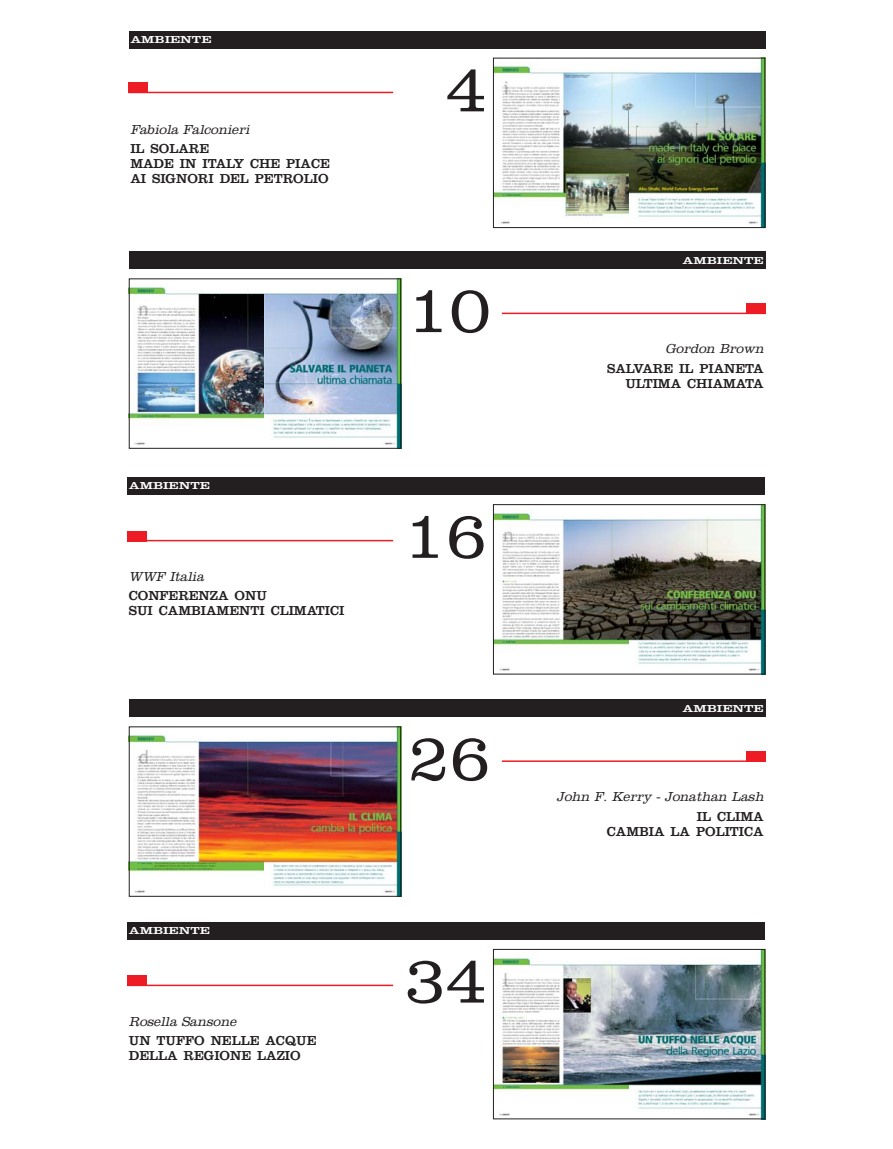
<style>
.page{position:relative;width:893px;height:1149px;background:#fff}
.page>*{position:absolute;margin:0;border:0;box-sizing:border-box;transform-origin:0 0}
.t1{font:300 67.5px "Clarendon";color:#231f20}
.t2{font:13.5px/15px "Clarendon";color:#231f20}
.t3{font:italic 300 13.5px "Clarendon";color:#231f20}
.t4{font:10.5px "Clarendon";color:#fff;scale:1.34 1}
</style>
<div class="page">
<img style="left:495px;top:66px;width:134px;height:158px">
<img style="left:629px;top:60px;width:134px;height:166px">
<div style="left:493px;top:58px;width:272px;height:170px;border:1px solid #231f20"></div>
<img style="left:131px;top:286px;width:134px;height:159px">
<img style="left:265px;top:280px;width:134px;height:166px">
<div style="left:129px;top:278px;width:272px;height:170px;border:1px solid #231f20"></div>
<img style="left:495px;top:513px;width:134px;height:158px">
<img style="left:629px;top:506px;width:134px;height:166px">
<div style="left:493px;top:504px;width:272px;height:170px;border:1px solid #231f20"></div>
<img style="left:131px;top:734px;width:134px;height:159px">
<img style="left:265px;top:728px;width:134px;height:166px">
<div style="left:746px;top:303px;width:19px;height:11px;background:#ed1c24"></div>
<div style="left:129px;top:252px;width:636px;height:17px;background:#231f20"></div>
<div style="left:746px;top:751px;width:19px;height:10px;background:#ed1c24"></div>
<hr style="left:502px;top:760px;width:263px;height:1px;background:#ed1c24">
<div style="left:129px;top:699px;width:636px;height:17px;background:#231f20"></div>
<div style="left:129px;top:83px;width:19px;height:10px;background:#ed1c24"></div>
<hr style="left:129px;top:92px;width:264px;height:1px;background:#ed1c24">
<hr style="left:502px;top:312px;width:263px;height:2px;background:#ed1c24">
<div style="left:129px;top:31px;width:636px;height:17px;background:#231f20"></div>
<div style="left:127px;top:530px;width:19px;height:11px;background:#ed1c24"></div>
<hr style="left:127px;top:539px;width:266px;height:2px;background:#ed1c24">
<div style="left:127px;top:477px;width:638px;height:17px;background:#231f20"></div>
<img style="left:495px;top:958px;width:134px;height:158px">
<img style="left:629px;top:950px;width:134px;height:166px">
<div style="left:493px;top:948px;width:272px;height:170px;border:1px solid #231f20"></div>
<div style="left:127px;top:975px;width:19px;height:10px;background:#ed1c24"></div>
<hr style="left:127px;top:984px;width:266px;height:1px;background:#ed1c24">
<div style="left:127px;top:921px;width:638px;height:17px;background:#231f20"></div>
<div style="left:129px;top:726px;width:272px;height:170px;border:1px solid #231f20"></div>
<p class="t4" style="left:130px;top:36px;width:62px">AMBIENTE</p>
<p class="t3" style="left:130px;top:125px;width:123px">Fabiola Falconieri</p>
<p class="t2" style="left:130px;top:142px;width:201px">IL SOLARE<br>MADE IN ITALY CHE PIACE<br>AI SIGNORI DEL PETROLIO</p>
<p class="t4" style="left:129px;top:482px;width:62px">AMBIENTE</p>
<p class="t3" style="left:129px;top:571px;width:79px">WWF Italia</p>
<p class="t2" style="left:129px;top:589px;width:217px">CONFERENZA ONU<br>SUI CAMBIAMENTI CLIMATICI</p>
<p class="t4" style="left:129px;top:926px;width:62px">AMBIENTE</p>
<p class="t3" style="left:129px;top:1016px;width:111px">Rosella Sansone</p>
<p class="t2" style="left:129px;top:1033px;width:189px">UN TUFFO NELLE ACQUE<br>DELLA REGIONE LAZIO</p>
<h1 class="t1" style="left:446px;top:67px;width:43px">4</h1>
<h1 class="t1" style="left:408px;top:287px;width:84px">10</h1>
<h1 class="t1" style="left:405px;top:513px;width:84px">16</h1>
<h1 class="t1" style="left:408px;top:735px;width:84px">26</h1>
<h1 class="t1" style="left:405px;top:957px;width:84px">34</h1>
<p class="t4" style="left:683px;top:256px;width:62px">AMBIENTE</p>
<p class="t3" style="left:665px;top:344px;width:102px">Gordon Brown</p>
<p class="t2" style="left:607px;top:362px;width:158px;text-align:right">SALVARE IL PIANETA<br>ULTIMA CHIAMATA</p>
<p class="t4" style="left:683px;top:704px;width:62px">AMBIENTE</p>
<p class="t3" style="left:556px;top:792px;width:211px">John F. Kerry - Jonathan Lash</p>
<p class="t2" style="left:607px;top:809px;width:158px;text-align:right">IL CLIMA<br>CAMBIA LA POLITICA</p>
</div>
